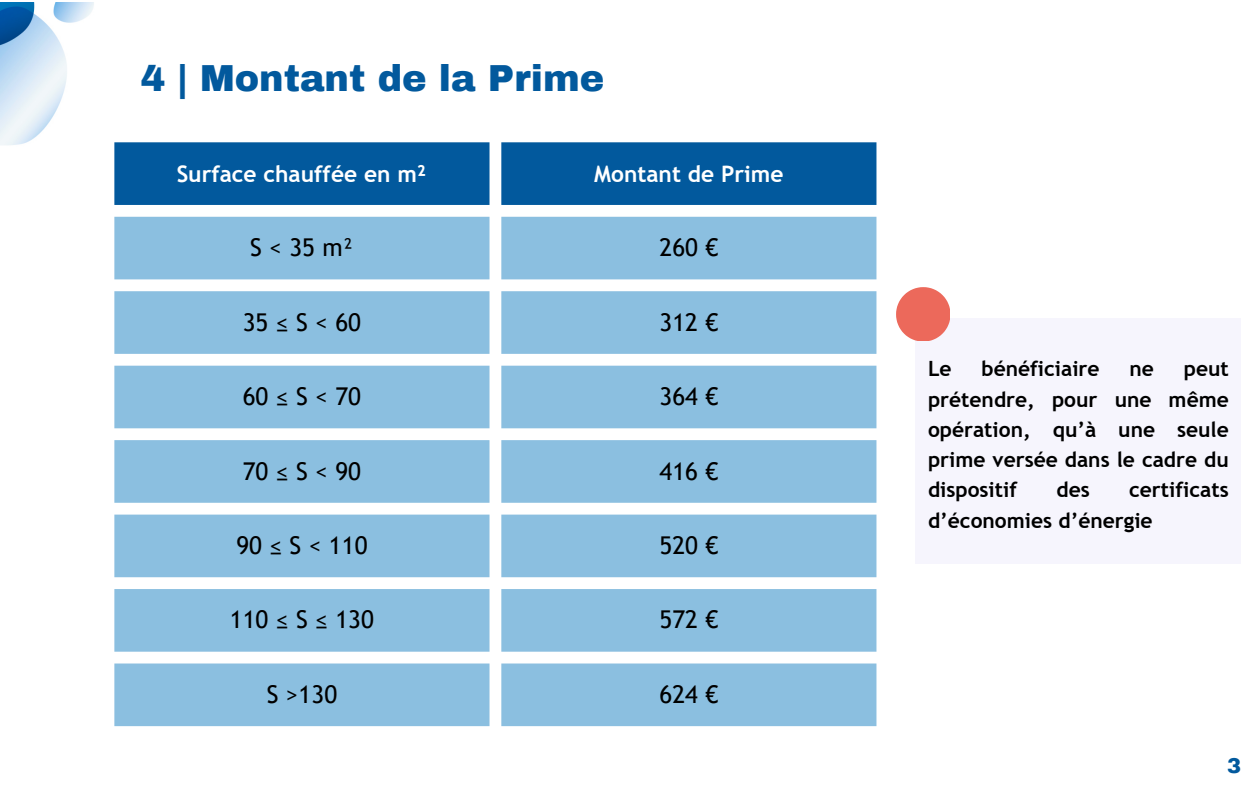
<style>
.page{position:relative;width:1260px;height:788px;background:#fff}
.page>*{position:absolute;margin:0;border:0;box-sizing:border-box;transform-origin:0 0}
.t1{font:900 36.75px "Archivo";color:#02599d}
.t2{font:24.5px "Trebuchet MS";color:#000}
.t3{font:700 22.75px "Trebuchet MS";color:#fff}
.t4{font:700 21px/30.1px "Trebuchet MS";color:#000;text-align:justify}
.t5{font:900 21px "Archivo";color:#02599d}
</style>
<div class="page">
<img style="left:0;top:3px;width:94px;height:142px">
<div style="left:114px;top:142px;width:762px;height:63px;background:#02599d"></div>
<svg style="left:114px;top:217px;width:762px;height:509px;background:#9dc8e4"></svg>
<div style="left:916px;top:318px;width:325px;height:246px;background:#f6f5fd"></div>
<svg style="left:896px;top:287px;width:54px;height:54px"></svg>
<h1 class="t1" style="left:141px;top:58px;width:465px">4 | Montant de la Prime</h1>
<p class="t3" style="left:177px;top:160px;width:252px">Surface chauffée en m²</p>
<p class="t3" style="left:594px;top:160px;width:191px">Montant de Prime</p>
<p class="t2" style="left:250px;top:233px;width:105px">S&lt;35m²</p>
<p class="t2" style="left:660px;top:233px;width:60px">260 €</p>
<p class="t2" style="left:243px;top:307px;width:120px">35≤S&lt;60</p>
<p class="t2" style="left:660px;top:307px;width:60px">312 €</p>
<p class="t2" style="left:243px;top:382px;width:120px">60≤S&lt;70</p>
<p class="t2" style="left:660px;top:382px;width:60px">364 €</p>
<p class="t2" style="left:243px;top:456px;width:120px">70≤S&lt;90</p>
<p class="t2" style="left:660px;top:456px;width:60px">416 €</p>
<p class="t2" style="left:236px;top:531px;width:133px">90≤S&lt;110</p>
<p class="t2" style="left:660px;top:531px;width:60px">520 €</p>
<p class="t2" style="left:230px;top:605px;width:146px">110 ≤ S ≤ 130</p>
<p class="t2" style="left:660px;top:605px;width:60px">572 €</p>
<p class="t2" style="left:267px;top:679px;width:72px">S &gt;130</p>
<p class="t2" style="left:660px;top:679px;width:60px">624 €</p>
<p class="t4" style="left:928px;top:354px;width:25px">Le</p>
<p class="t4" style="left:981px;top:354px;width:120px">bénéficiaire</p>
<p class="t4" style="left:1130px;top:354px;width:26px">ne</p>
<p class="t4" style="left:928px;top:354px;width:302px;text-indent:256px">peut prétendre, pour une même opération, qu’à une seule prime versée dans le cadre du dispositif</p>
<p class="t4" style="left:1057px;top:474px;width:35px">des</p>
<p class="t4" style="left:928px;top:474px;width:302px;text-indent:201px">certificats d’économies d’énergie</p>
<p class="t5" style="left:1227px;top:755px;width:16px">3</p>
</div>
